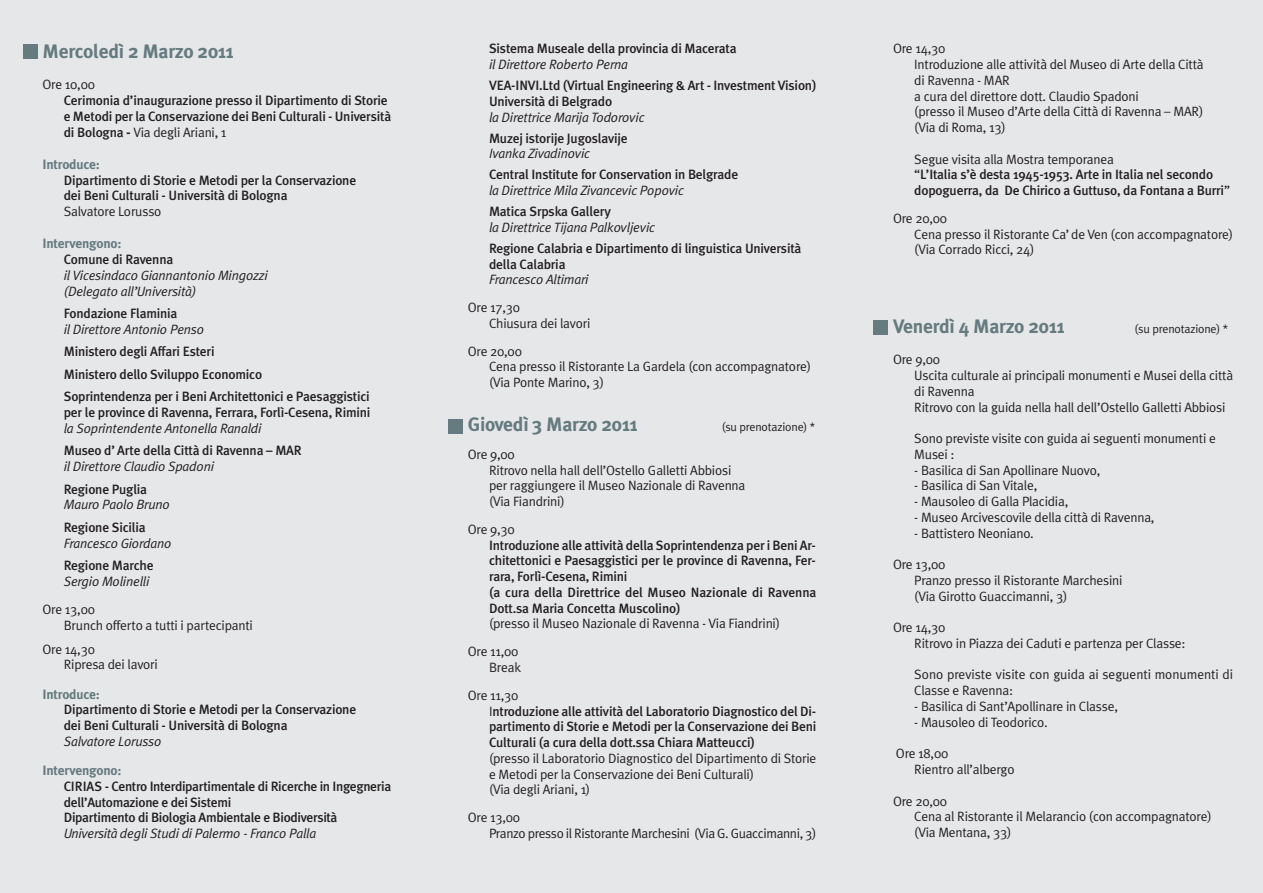
<style>
.page{position:relative;width:1263px;height:893px;background:#e6e7e9}
.page>*{position:absolute;margin:0;border:0;box-sizing:border-box;transform-origin:0 0}
.t1{font:700 19.5px "Meta Plus";letter-spacing:-.015em;color:#657b80}
.t2{font:13.5px/15.8px "Meta Plus Normal";letter-spacing:-.015em;color:#231f20}
.t3{font:500 13.5px/15.8px "Meta Plus";letter-spacing:-.015em;color:#231f20}
.t4{font:italic 13.5px/15.8px "Meta Plus Normal";letter-spacing:-.015em;color:#231f20}
.t5{font:700 13.5px "Meta Plus";letter-spacing:-.015em;color:#657b80}
.t6{font:12px "Meta Plus Normal";letter-spacing:-.015em;color:#231f20}
.s1{font-family:"Meta Plus";font-weight:500}
.s2{font-family:"Meta Plus";font-weight:700}
.s3{font-family:"Meta Plus Normal";font-weight:400}
</style>
<div class="page">
<div style="left:23px;top:44px;width:15px;height:15px;background:#657b80"></div>
<div style="left:448px;top:419px;width:15px;height:15px;background:#657b80"></div>
<div style="left:873px;top:320px;width:15px;height:15px;background:#657b80"></div>
<h1 class="t1" style="left:43px;top:40px;width:193px">Mercoledì 2 Marzo 2011</h1>
<p class="t2" style="left:43px;top:77px;width:54px">Ore 10,00</p>
<p class="t3" style="left:64px;top:93px;width:329px">Cerimonia d’inaugurazione presso il Dipartimento di Storie e Metodi per la Conservazione dei Beni Culturali - Università</p>
<p class="t2" style="left:64px;top:124px;width:164px"><span class="s1">di Bologna</span> <span class="s2">-</span> Via degli Ariani, 1</p>
<p class="t5" style="left:43px;top:156px;width:59px">Introduce:</p>
<p class="t3" style="left:64px;top:172px;width:294px">Dipartimento di Storie e Metodi per la Conservazione dei Beni Culturali - Università di Bologna</p>
<p class="t2" style="left:64px;top:204px;width:99px">Salvatore Lorusso</p>
<p class="t5" style="left:43px;top:236px;width:80px">Intervengono:</p>
<p class="t3" style="left:64px;top:252px;width:111px">Comune di Ravenna</p>
<p class="t4" style="left:64px;top:267px;width:206px">il Vicesindaco Giannantonio Mingozzi (Delegato all’Università)</p>
<p class="t3" style="left:64px;top:306px;width:115px">Fondazione Flaminia</p>
<p class="t4" style="left:64px;top:321px;width:142px">il Direttore Antonio Penso</p>
<p class="t3" style="left:64px;top:340px;width:307px;line-height:22.5px">Ministero degli Affari Esteri<br>Ministero dello Sviluppo Economico<br>Soprintendenza per i Beni Architettonici e Paesaggistici</p>
<p class="t3" style="left:64px;top:405px;width:308px">per le province di Ravenna, Ferrara, Forlì-Cesena, Rimini</p>
<p class="t4" style="left:64px;top:420px;width:199px">la Soprintendente Antonella Ranaldi</p>
<p class="t3" style="left:64px;top:443px;width:240px">Museo d’ Arte della Città di Ravenna – MAR</p>
<p class="t4" style="left:64px;top:459px;width:152px">il Direttore Claudio Spadoni</p>
<p class="t3" style="left:64px;top:481px;width:85px">Regione Puglia</p>
<p class="t4" style="left:64px;top:497px;width:108px">Mauro Paolo Bruno</p>
<p class="t3" style="left:64px;top:519px;width:83px">Regione Sicilia</p>
<p class="t4" style="left:64px;top:535px;width:109px">Francesco Giordano</p>
<p class="t3" style="left:64px;top:558px;width:91px">Regione Marche</p>
<p class="t4" style="left:64px;top:573px;width:87px">Sergio Molinelli</p>
<p class="t2" style="left:64px;top:601px;width:191px;text-indent:-21px">Ore 13,00<br>Brunch offerto a tutti i partecipanti</p>
<p class="t2" style="left:64px;top:641px;width:96px;text-indent:-21px">Ore 14,30<br>Ripresa dei lavori</p>
<p class="t5" style="left:43px;top:686px;width:59px">Introduce:</p>
<p class="t3" style="left:64px;top:702px;width:294px">Dipartimento di Storie e Metodi per la Conservazione dei Beni Culturali - Università di Bologna</p>
<p class="t4" style="left:64px;top:733px;width:99px">Salvatore Lorusso</p>
<p class="t5" style="left:43px;top:762px;width:80px">Intervengono:</p>
<p class="t3" style="left:64px;top:778px;width:329px">CIRIAS - Centro Interdipartimentale di Ricerche in Ingegneria dell’Automazione e dei Sistemi<br>Dipartimento di Biologia Ambientale e Biodiversità</p>
<p class="t4" style="left:64px;top:825px;width:254px">Università degli Studi di Palermo - Franco Palla</p>
<p class="t3" style="left:489px;top:41px;width:249px">Sistema Museale della provincia di Macerata</p>
<p class="t4" style="left:489px;top:57px;width:141px">il Direttore Roberto Perna</p>
<p class="t3" style="left:489px;top:78px;width:329px">VEA-INVI.Ltd (Virtual Engineering &amp; Art - Investment Vision)<br>Università di Belgrado</p>
<p class="t4" style="left:489px;top:109px;width:157px">la Direttrice Marija Todorovic</p>
<p class="t3" style="left:489px;top:130px;width:140px">Muzej istorije Jugoslavije</p>
<p class="t4" style="left:489px;top:146px;width:102px">Ivanka Zivadinovic</p>
<p class="t3" style="left:489px;top:167px;width:251px">Central Institute for Conservation in Belgrade</p>
<p class="t4" style="left:489px;top:183px;width:196px">la Direttrice Mila Zivancevic Popovic</p>
<p class="t3" style="left:489px;top:204px;width:123px">Matica Srpska Gallery</p>
<p class="t4" style="left:489px;top:219px;width:167px">la Direttrice Tijana Palkovljevic</p>
<p class="t3" style="left:489px;top:240px;width:314px">Regione Calabria e Dipartimento di linguistica Università della Calabria</p>
<p class="t4" style="left:489px;top:272px;width:101px">Francesco Altimari</p>
<p class="t2" style="left:489px;top:300px;width:103px;text-indent:-21px">Ore 17,30<br>Chiusura dei lavori</p>
<p class="t2" style="left:489px;top:343px;width:324px;text-indent:-21px">Ore 20,00<br>Cena presso il Ristorante La Gardela (con accompagnatore) (Via Ponte Marino, 3)</p>
<h1 class="t1" style="left:468px;top:413px;width:172px">Giovedì 3 Marzo 2011</h1>
<p class="t6" style="left:722px;top:420px;width:95px">(su prenotazione) *</p>
<p class="t2" style="left:489px;top:446px;width:258px;text-indent:-21px">Ore 9,00<br>Ritrovo nella hall dell’Ostello Galletti Abbiosi per raggiungere il Museo Nazionale di Ravenna (Via Fiandrini)</p>
<p class="t2" style="left:468px;top:521px;width:49px">Ore 9,30</p>
<p class="t3" style="left:489px;top:537px;width:329px">Introduzione alle attività della Soprintendenza per i Beni Ar&shy;chitettonici e Paesaggistici per le province di Ravenna, Fer&shy;rara, Forlì-Cesena, Rimini<br>(a cura della Direttrice del Museo Nazionale di Ravenna Dott.sa Maria Concetta Muscolino)</p>
<p class="t2" style="left:468px;top:610px;width:314px;line-height:27.8px;text-indent:21px">(presso il Museo Nazionale di Ravenna - Via Fiandrini)<br>Ore 11,00</p>
<p class="t2" style="left:468px;top:653px;width:55px;line-height:27.8px;text-align:right">Break<br>Ore 11,30</p>
<p class="t3" style="left:489px;top:703px;width:329px;text-align:justify"><span class="s3">I</span>ntroduzione alle attività del Laboratorio Diagnostico del Di&shy;partimento di Storie e Metodi per la Conservazione dei Beni Culturali (a cura della dott.ssa Chiara Matteucci)</p>
<p class="t2" style="left:489px;top:750px;width:329px">(presso il Laboratorio Diagnostico del Dipartimento di Storie e Metodi per la Conservazione dei Beni Culturali)<br>(Via degli Ariani, 1)</p>
<p class="t2" style="left:489px;top:809px;width:329px;text-indent:-21px">Ore 13,00<br>Pranzo presso il Ristorante Marchesini (Via G. Guaccimanni, 3)</p>
<p class="t2" style="left:914px;top:41px;width:291px;text-indent:-21px">Ore 14,30<br>Introduzione alle attività del Museo di Arte della Città di Ravenna - MAR<br>a cura del direttore dott. Claudio Spadoni<br>(presso il Museo d’Arte della Città di Ravenna – MAR) (Via di Roma, 13)</p>
<p class="t2" style="left:914px;top:151px;width:201px">Segue visita alla Mostra temporanea</p>
<p class="t3" style="left:914px;top:167px;width:317px"><span class="s3">“</span>L’Italia s’è desta 1945-1953. Arte in Italia nel secondo dopoguerra, da De Chirico a Guttuso, da Fontana a Burri<span class="s3">”</span></p>
<p class="t2" style="left:914px;top:210px;width:320px;text-indent:-21px">Ore 20,00<br>Cena presso il Ristorante Ca’ de Ven (con accompagnatore) (Via Corrado Ricci, 24)</p>
<h1 class="t1" style="left:893px;top:315px;width:173px">Venerdì 4 Marzo 2011</h1>
<p class="t6" style="left:1134px;top:322px;width:95px">(su prenotazione) *</p>
<p class="t2" style="left:914px;top:352px;width:320px;text-indent:-21px">Ore 9,00<br>Uscita culturale ai principali monumenti e Musei della città di Ravenna<br>Ritrovo con la guida nella hall dell’Ostello Galletti Abbiosi</p>
<p class="t2" style="left:914px;top:431px;width:303px">Sono previste visite con guida ai seguenti monumenti e<br>Musei :</p>
<p class="t2" style="left:914px;top:462px;width:188px">- Basilica di San Apollinare Nuovo,</p>
<p class="t2" style="left:914px;top:478px;width:125px">- Basilica di San Vitale,</p>
<p class="t2" style="left:914px;top:494px;width:156px">- Mausoleo di Galla Placidia,</p>
<p class="t2" style="left:914px;top:509px;width:242px">- Museo Arcivescovile della città di Ravenna,</p>
<p class="t2" style="left:914px;top:525px;width:121px">- Battistero Neoniano.</p>
<p class="t2" style="left:914px;top:557px;width:210px;text-indent:-21px">Ore 13,00<br>Pranzo presso il Ristorante Marchesini (Via Girotto Guaccimanni, 3)</p>
<p class="t2" style="left:914px;top:620px;width:273px;text-indent:-21px">Ore 14,30<br>Ritrovo in Piazza dei Caduti e partenza per Classe:</p>
<p class="t2" style="left:914px;top:667px;width:320px">Sono previste visite con guida ai seguenti monumenti di<br>Classe e Ravenna:</p>
<p class="t2" style="left:914px;top:698px;width:205px">- Basilica di Sant’Apollinare in Classe,</p>
<p class="t2" style="left:914px;top:714px;width:135px">- Mausoleo di Teodorico.</p>
<p class="t2" style="left:914px;top:746px;width:102px;text-indent:-18px">Ore 18,00<br>Rientro all’albergo</p>
<p class="t2" style="left:914px;top:793px;width:299px;text-indent:-21px">Ore 20,00<br>Cena al Ristorante il Melarancio (con accompagnatore) (Via Mentana, 33)</p>
</div>
